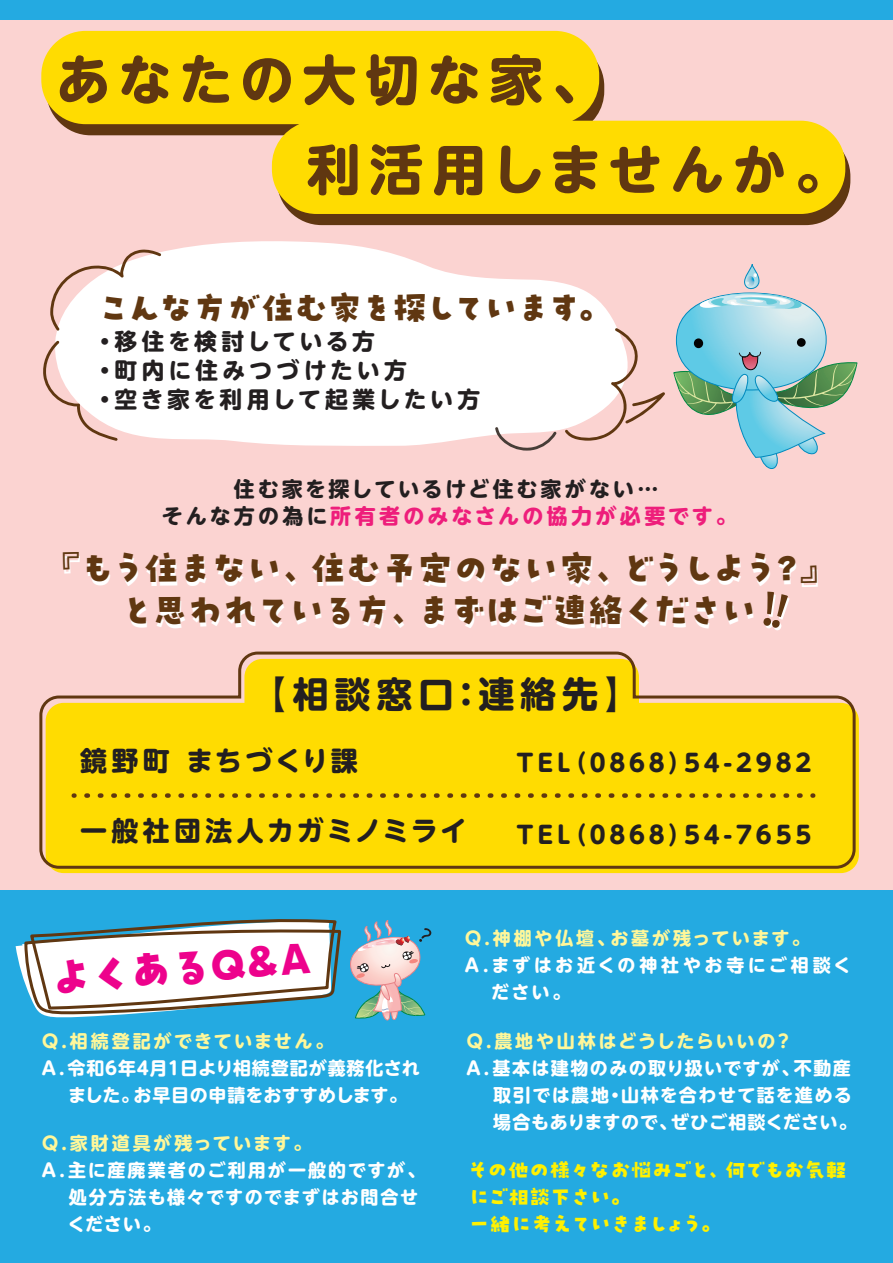
<style>
.page{position:relative;width:893px;height:1263px;background:#fff}
.page>*{position:absolute;margin:0;border:0;box-sizing:border-box;transform-origin:0 0}
.t1{font:700 54px/89.7px "UD Shin M Go Pro";letter-spacing:.15em;color:#603711}
.t2{font:45px "P Puhu Picnic Min 2 H";color:#ed028c}
.t3{font:36px "P Puhu Picnic Min 2 H";letter-spacing:-.06em;color:#603711}
.t4{font:700 36px "UD Shin M Go Pro";letter-spacing:.16em;color:#231f20}
.t5{font:36px "P Puhu Picnic Min 2 H";letter-spacing:-.01em;color:#603711}
.t6{font:34.2px "P Puhu Picnic Min 2 H";letter-spacing:-.055em;color:#603711}
.t7{font:700 27px "UD Shin M Go Pro";letter-spacing:.1em;color:#231f20}
.t8{font:700 24px "UD Shin M Go Pro";letter-spacing:.16em;color:#231f20}
.t9{font:700 22.8px/29.2px "UD Shin M Go Pro";letter-spacing:.165em;color:#231f20}
.t10{font:700 21px/27px "UD Shin M Go Pro";letter-spacing:.14em;color:#231f20;text-align:center}
.t11{font:21px/27px "P Puhu Picnic Min 2 H";letter-spacing:-.04em;color:#fff101}
.t12{font:700 18px "UD Shin M Go Pro";letter-spacing:.15em;color:#fff79a}
.t13{font:700 18px/27px "UD Shin M Go Pro";letter-spacing:.075em;color:#fff}
.t14{font:700 18px/27px "UD Shin M Go Pro";letter-spacing:.095em;color:#fff}
.t15{font:700 18px/27px "UD Shin M Go Pro";letter-spacing:.005em;color:#fff}
.t16{font:700 18px/27px "UD Shin M Go Pro";letter-spacing:.195em;color:#fff}
.t17{font:700 18px "UD Shin M Go Pro";letter-spacing:.035em;color:#fff}
.t18{font:700 18px "UD Shin M Go Pro";letter-spacing:.05em;color:#fff}
.t19{font:700 18px "UD Shin M Go Pro";letter-spacing:.12em;color:#fff79a}
.s1{color:#ee1e7b}
</style>
<div class="page">
<div style="left:0;top:318px;width:893px;height:945px;background:#24aae1"></div>
<div style="left:0;top:0;width:893px;height:493px;background:#24aae1"></div>
<div style="left:0;top:21px;width:893px;height:869px;background:#fbd3d1"></div>
<svg style="left:673px;top:264px;width:185px;height:205px"></svg>
<svg style="left:55px;top:241px;width:562px;height:205px;background:#fef9f8"></svg>
<svg style="left:43px;top:341px;width:75px;height:100px"></svg>
<svg style="left:50px;top:249px;width:111px;height:82px"></svg>
<svg style="left:495px;top:427px;width:62px;height:24px"></svg>
<svg style="left:565px;top:328px;width:100px;height:113px"></svg>
<svg style="left:292px;top:155px;width:558px;height:70px;background:#6b421f"></svg>
<svg style="left:41px;top:31px;width:804px;height:183px;fill:#ffdc01"></svg>
<svg style="left:763px;top:592px;width:27px;height:39px"></svg>
<svg style="left:39px;top:651px;width:818px;height:219px;background:#f7d41c"></svg>
<svg style="left:16px;top:919px;width:416px;height:102px"></svg>
<h1 class="t1" style="left:307px;top:33px;width:544px;text-indent:-250px">あなたの大切な家、<br>利活用しませんか。</h1>
<h3 class="t6" style="left:97px;top:285px;width:517px">こんな方が住む家を探しています。</h3>
<p class="t9" style="left:93px;top:325px;width:388px">・移住を検討している方<br>・町内に住みつづけたい方<br>・空き家を利用して起業したい方</p>
<p class="t10" style="left:162px;top:474px;width:576px">住む家を探しているけど住む家がない...<br>そんな方の為に<span class="s1">所有者のみなさんの協力が必要です。</span></p>
<h3 class="t3" style="left:46px;top:544px;width:274px">『もう住まない、</h3>
<h3 class="t5" style="left:310px;top:544px;width:323px">住む予定のない家、</h3>
<h3 class="t3" style="left:620px;top:544px;width:160px">どうしよう</h3>
<h3 class="t3" style="left:120px;top:586px;width:308px">と思われている方、</h3>
<h3 class="t3" style="left:417px;top:586px;width:342px">まずはご連絡ください</h3>
<h3 class="t3" style="left:768px;top:544px;width:37px">?</h3>
<h3 class="t3" style="left:798px;top:544px;width:37px">『</h3>
<h3 class="t4" style="left:250px;top:665px;width:205px">【相談窓口</h3>
<h3 class="t4" style="left:448px;top:665px;width:37px">：</h3>
<h3 class="t4" style="left:478px;top:665px;width:164px">連絡先【</h3>
<h3 class="t7" style="left:80px;top:739px;width:91px">鏡野町</h3>
<h3 class="t7" style="left:186px;top:739px;width:173px">まちづくり課</h3>
<h3 class="t7" style="left:80px;top:808px;width:388px">一般社団法人カガミノミライ</h3>
<h3 class="t8" style="left:516px;top:743px;width:56px">TEL</h3>
<h3 class="t8" style="left:563px;top:743px;width:131px">)0868(</h3>
<h3 class="t8" style="left:684px;top:743px;width:129px">54-2982</h3>
<h3 class="t8" style="left:516px;top:815px;width:56px">TEL</h3>
<h3 class="t8" style="left:563px;top:815px;width:131px">)0868(</h3>
<h3 class="t8" style="left:684px;top:815px;width:129px">54-7655</h3>
<h2 class="t2" style="left:47px;top:949px;width:264px;rotate:-5deg">よくあるQ＆A</h2>
<p class="t12" style="left:42px;top:1027px;width:293px">Q.相続登記ができていません。</p>
<p class="t18" style="left:165px;top:1054px;width:257px">１日より相続登記が義務化され</p>
<p class="t15" style="left:134px;top:1054px;width:275px;text-indent:-92px">A . 令和６年４月<br>お早目の申請をおすすめします。</p>
<p class="t13" style="left:68px;top:1081px;width:72px">ました。</p>
<p class="t12" style="left:42px;top:1128px;width:271px">Q.家財道具が残っています。</p>
<p class="t14" style="left:67px;top:1155px;width:359px;text-indent:-25px">A.主に産廃業者のご利用が一般的ですが、処分方法も様々ですのでまずはお問合せください。</p>
<p class="t19" style="left:610px;top:923px;width:201px">お墓が残っています。</p>
<p class="t12" style="left:465px;top:923px;width:152px">Q.神棚や仏壇、</p>
<p class="t16" style="left:491px;top:950px;width:361px;text-indent:-26px">A.まずはお近くの神社やお寺にご相談ください。</p>
<p class="t12" style="left:466px;top:1026px;width:328px">Q.農地や山林はどうしたらいいの?</p>
<p class="t13" style="left:794px;top:1053px;width:59px">不動産</p>
<p class="t13" style="left:621px;top:1053px;width:232px;text-indent:-155px">A.基本は建物のみの取り扱いですが、<br>山林を合わせて話を進める</p>
<p class="t13" style="left:493px;top:1080px;width:117px">取引では農地</p>
<p class="t13" style="left:606px;top:1080px;width:19px">・</p>
<p class="t17" style="left:671px;top:1107px;width:187px">ぜひご相談ください。</p>
<p class="t17" style="left:493px;top:1107px;width:186px">場合もありますので、</p>
<p class="t11" style="left:468px;top:1155px;width:263px">その他の様々なお悩みごと、にご相談下さい。<br>一緒に考えていきましょう。</p>
<p class="t11" style="left:725px;top:1155px;width:123px">何でもお気軽</p>
</div>
